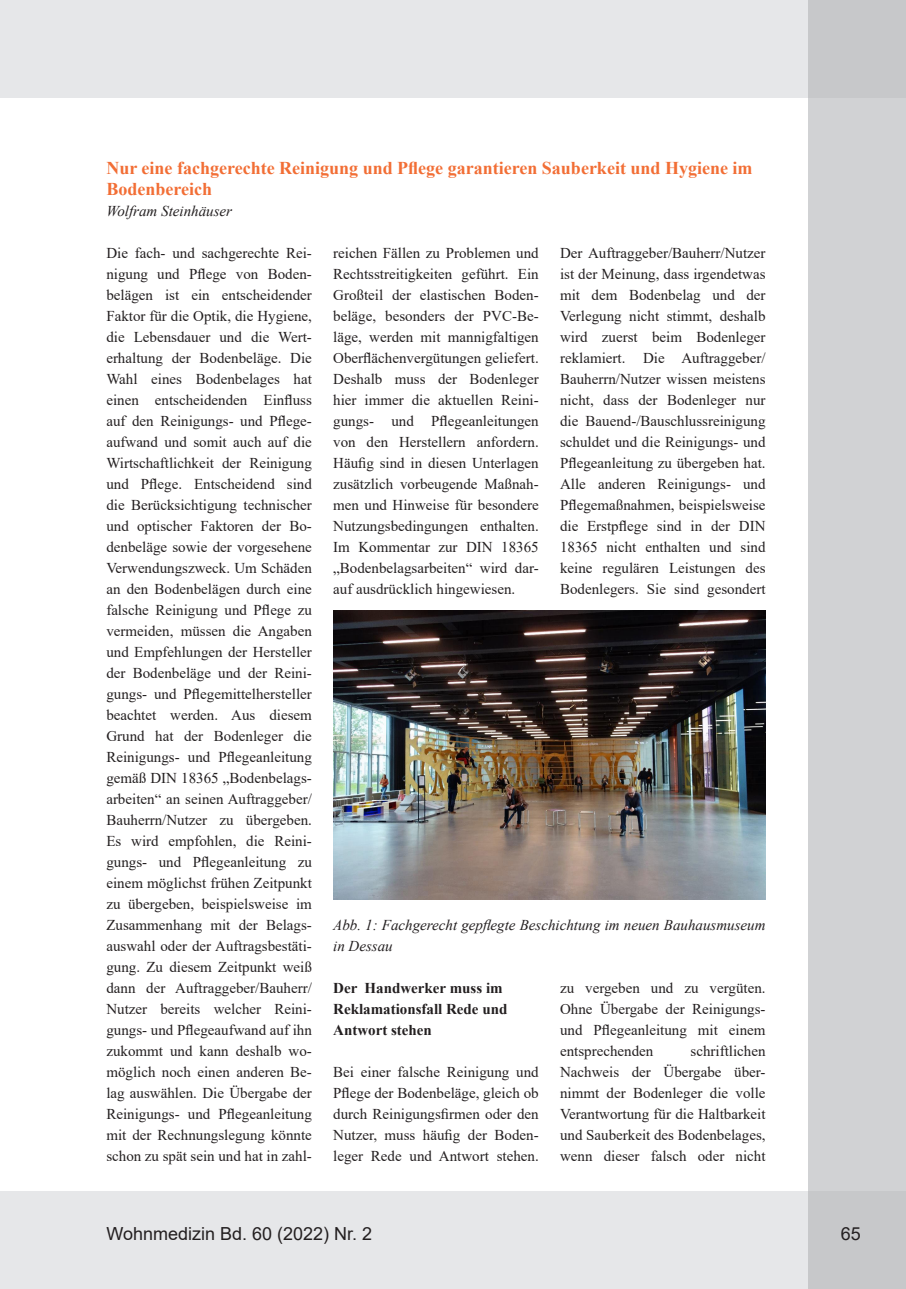
<style>
.page{position:relative;width:906px;height:1289px;background:#fff}
.page>*{position:absolute;margin:0;border:0;box-sizing:border-box;transform-origin:0 0}
.Überschrift_1{font:700 18px/21px "Times New Roman";color:#f26e35}
.t1{font:18px "Arial";color:#231f20}
.Fließtext{font:15px/21px "Times New Roman";color:#231f20;text-align:justify}
.Bildunterschrift{font:italic 15px/21px "Times New Roman";color:#231f20}
.Überschrift_2{font:700 15px/21px "Times New Roman";color:#231f20}
.Autor{font:italic 15px "Times New Roman";color:#231f20}
</style>
<div class="page">
<div style="left:0;top:0;width:906px;height:98px;background:#e6e7e9"></div>
<div style="left:0;top:1191px;width:906px;height:97px;background:#e6e7e9"></div>
<div style="left:808px;top:98px;width:98px;height:1093px;background:#d1d2d4"></div>
<div style="left:808px;top:0;width:98px;height:98px;background:#c7c8ca"></div>
<div style="left:808px;top:1191px;width:98px;height:97px;background:#c7c8ca"></div>
<img style="left:333px;top:610px;width:432px;height:289px">
<p class="Überschrift_1" style="left:106px;top:157px;width:648px">Nur eine fachgerechte Reinigung und Pflege garantieren Sauberkeit und Hygiene im<br>Bodenbereich</p>
<p class="Autor" style="left:106px;top:200px;width:127px">Wolfram Steinhäuser</p>
<p class="Fließtext" style="left:106px;top:242px;width:207px">Die fach- und sachgerechte Rei&shy;nigung und Pflege von Boden&shy;belägen ist ein entscheidender Faktor für die Optik, die Hygiene, die Lebensdauer und die Wert&shy;erhaltung der Bodenbeläge. Die Wahl eines Bodenbelages hat einen entscheidenden Einfluss auf den Reinigungs- und Pflege&shy;aufwand und somit auch auf die Wirtschaftlichkeit der Reinigung und Pflege. Entscheidend sind die Berücksichtigung technischer und optischer Faktoren der Bo&shy;denbeläge sowie der vorgesehene Verwendungszweck. Um Schäden an den Bodenbelägen durch eine falsche Reinigung und Pflege zu vermeiden, müssen die Angaben und Empfehlungen der Hersteller der Bodenbeläge und der Reini&shy;gungs- und Pflegemittelhersteller beachtet werden. Aus diesem Grund hat der Bodenleger die Reinigungs- und Pflegeanleitung gemäß DIN 18365 „Bodenbelags&shy;arbeiten“ an seinen Auftraggeber/ Bauherrn/Nutzer zu übergeben.<br>Es wird empfohlen, die Reini&shy;gungs- und Pflegeanleitung zu einem möglichst frühen Zeitpunkt zu übergeben, beispielsweise im Zusammenhang mit der Belags&shy;auswahl oder der Auftragsbestäti&shy;gung. Zu diesem Zeitpunkt weiß dann der Auftraggeber/Bauherr/ Nutzer bereits welcher Reini&shy;gungs- und Pflegeaufwand auf ihn zukommt und kann deshalb wo&shy;möglich noch einen anderen Be&shy;lag auswählen. Die Übergabe der Reinigungs- und Pflegeanleitung mit der Rechnungslegung könnte schon zu spät sein und hat in zahl-</p>
<p class="Fließtext" style="left:333px;top:242px;width:207px">reichen Fällen zu Problemen und Rechtsstreitigkeiten geführt. Ein Großteil der elastischen Boden&shy;beläge, besonders der PVC-Be&shy;läge, werden mit mannigfaltigen Oberflächenvergütungen geliefert.<br>Deshalb muss der Bodenleger hier immer die aktuellen Reini&shy;gungs- und Pflegeanleitungen von den Herstellern anfordern.<br>Häufig sind in diesen Unterlagen zusätzlich vorbeugende Maßnah&shy;men und Hinweise für besondere Nutzungsbedingungen enthalten.<br>Im Kommentar zur DIN 18365 „Bodenbelagsarbeiten“ wird dar&shy;auf ausdrücklich hingewiesen.</p>
<p class="Fließtext" style="left:560px;top:242px;width:207px">Der Auftraggeber/Bauherr/Nutzer ist der Meinung, dass irgendetwas mit dem Bodenbelag und der Verlegung nicht stimmt, deshalb wird zuerst beim Bodenleger reklamiert. Die Auftraggeber/ Bauherrn/Nutzer wissen meistens nicht, dass der Bodenleger nur die Bauend-/Bauschlussreinigung schuldet und die Reinigungs- und Pflegeanleitung zu übergeben hat.<br>Alle anderen Reinigungs- und Pflegemaßnahmen, beispielsweise die Erstpflege sind in der DIN 18365 nicht enthalten und sind keine regulären Leistungen des Bodenlegers. Sie sind gesondert</p>
<p class="Bildunterschrift" style="left:333px;top:914px;width:434px">Abb. 1: Fachgerecht gepflegte Beschichtung im neuen Bauhausmuseum in Dessau</p>
<p class="Fließtext" style="left:560px;top:977px;width:207px">zu vergeben und zu vergüten.<br>Ohne Übergabe der Reinigungs&shy;und Pflegeanleitung mit einem entsprechenden</p>
<p class="Überschrift_2" style="left:333px;top:977px;width:176px">Der Handwerker muss im<br>Reklamationsfall Rede und<br>Antwort stehen</p>
<p class="Fließtext" style="left:333px;top:1061px;width:207px">Bei einer falsche Reinigung und Pflege der Bodenbeläge, gleich ob durch Reinigungsfirmen oder den Nutzer, muss häufig der Boden&shy;leger Rede und Antwort stehen.</p>
<p class="Fließtext" style="left:560px;top:1040px;width:207px;text-indent:131px">schriftlichen Nachweis der Übergabe über&shy;nimmt der Bodenleger die volle Verantwortung für die Haltbarkeit und Sauberkeit des Bodenbelages, wenn dieser falsch oder nicht</p>
<p class="t1" style="left:106px;top:1221px;width:267px">Wohnmedizin Bd. 60 (2022) Nr. 2</p>
<p class="t1" style="left:840px;top:1221px;width:22px">65</p>
</div>
